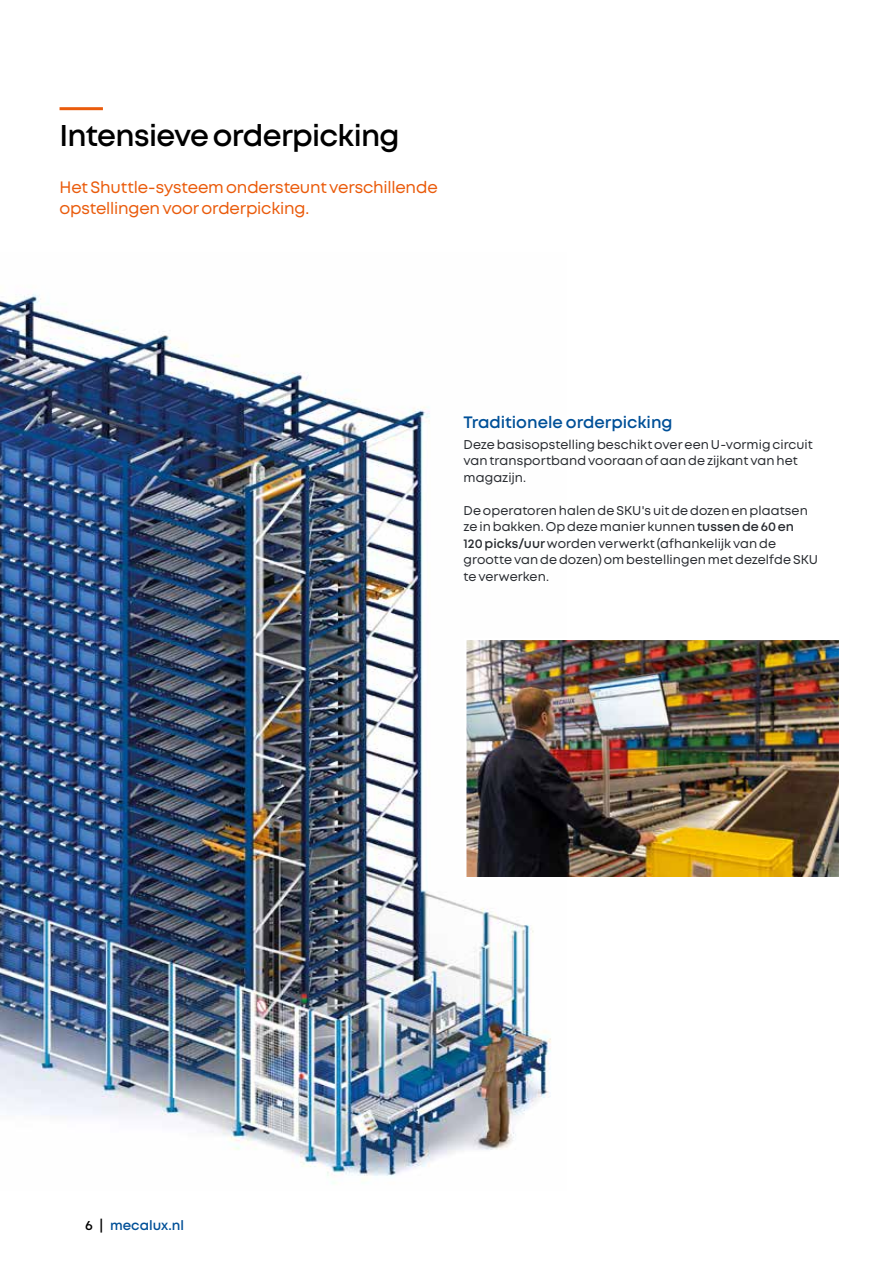
<style>
.page{position:relative;width:893px;height:1263px;background:#fff}
.page>*{position:absolute;margin:0;border:0;box-sizing:border-box;transform-origin:0 0}
.t1{font:600 30px "Mont";letter-spacing:-.025em;color:#000}
.t2{font:16.5px/21px "Mont";letter-spacing:-.01em;color:#ea5b0b}
.t3{font:600 16.5px "Mont";color:#005098}
.t4{font:600 13.5px "Mont";color:#005098}
.t5{font:12.75px/16.5px "Mont";letter-spacing:.005em;color:#282b30}
.s1{font-weight:600}
.s2{color:#000}
</style>
<div class="page">
<img style="left:0;top:293px;width:551px;height:891px">
<img style="left:467px;top:641px;width:371px;height:235px">
<div style="left:463px;top:637px;width:379px;height:243px;border:3px solid #fff"></div>
<hr style="left:60px;top:107px;width:43px;height:3px;background:#ea5b0b">
<h1 class="t1" style="left:60px;top:116px;width:342px">Intensieve orderpicking</h1>
<p class="t2" style="left:60px;top:177px;width:380px">Het Shuttle-systeem ondersteunt verschillende opstellingen voor orderpicking.</p>
<p class="t3" style="left:463px;top:412px;width:211px">Traditionele orderpicking</p>
<p class="t5" style="left:463px;top:436px;width:351px">Deze basisopstelling beschikt over een U-vormig circuit van transportband vooraan of aan de zijkant van het magazijn.</p>
<p class="t5" style="left:463px;top:502px;width:356px">De operatoren halen de SKU's uit de dozen en plaatsen ze in bakken. Op deze manier kunnen <span class="s1">tussen de 60 en<br>120 picks/uur</span> worden verwerkt (afhankelijk van de grootte van de dozen) om bestellingen met dezelfde SKU te verwerken.</p>
<p class="t4" style="left:85px;top:1217px;width:101px"><span class="s2">6 |</span> mecalux.nl</p>
</div>
